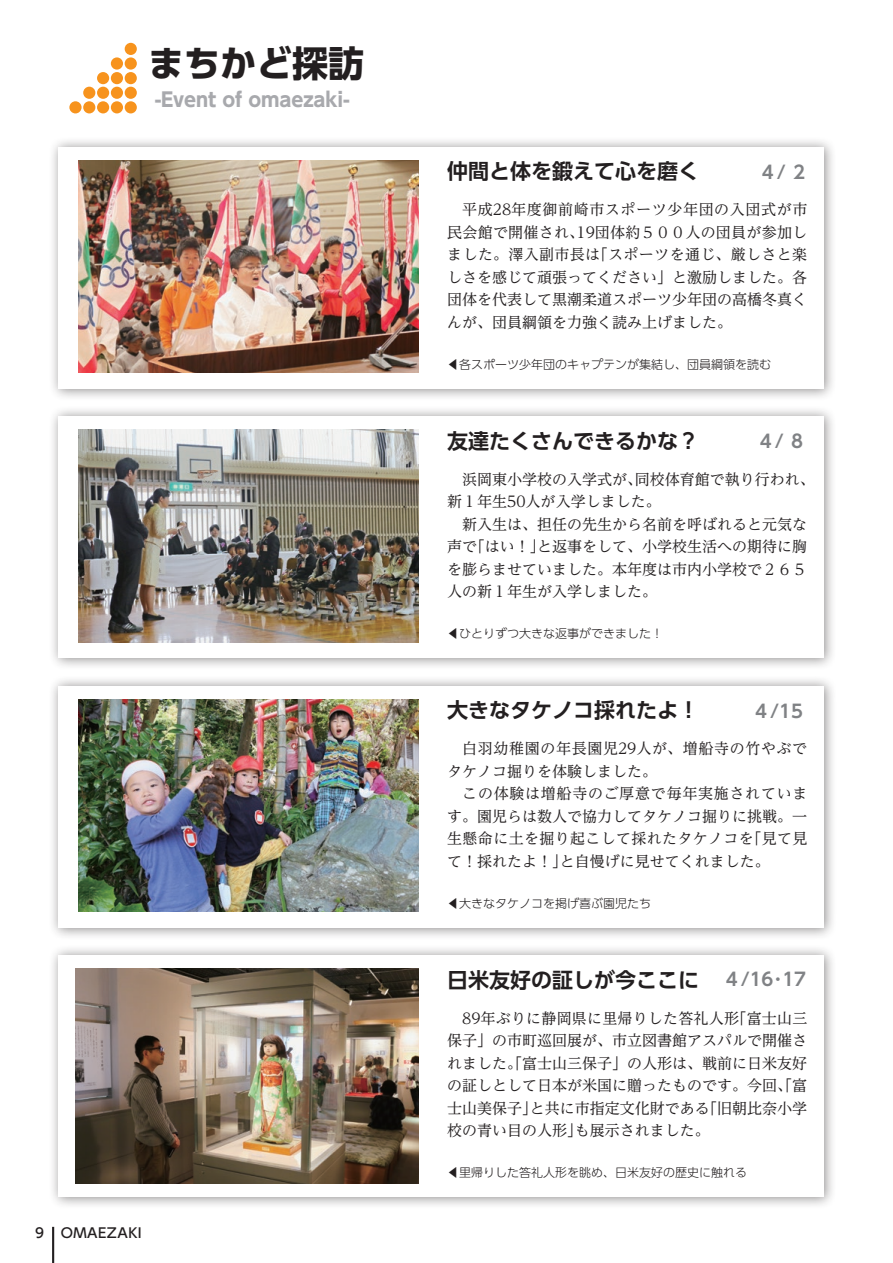
<style>
.page{position:relative;width:893px;height:1263px;background:#fff}
.page>*{position:absolute;margin:0;border:0;box-sizing:border-box;transform-origin:0 0}
.t1{font:700 36px "UD Shin Go Pro";color:#231f20}
.まちかど-見出し{font:700 21px "UD Shin Go Pro De";color:#231f20}
.t2{font:700 19.5px "UD Shin Go Pro";letter-spacing:-.005em;color:#a8a9ad}
.t3{font:700 18px "UD Shin Go Pro De";color:#808285}
.まちかど-本文{font:15px/22.5px "UD Reimin Pro";color:#231f20}
.行政-本文{font:15px/22.5px "UD Reimin Pro";color:#231f20;text-align:center}
.まちかど-本文-2{font:15px/22.5px "UD Reimin Pro";letter-spacing:.035em;color:#231f20;text-align:right}
.まちかど-本文-3{font:15px/22.5px "UD Reimin Pro";letter-spacing:.025em;color:#231f20}
.まちかど-本文-4{font:15px/22.5px "UD Reimin Pro";letter-spacing:.045em;color:#231f20}
.まちかど-本文-5{font:15px "UD Reimin Pro";letter-spacing:.04em;color:#231f20}
.t4{font:500 13.5px "UD Shin Go Pro";letter-spacing:.035em;color:#231f20}
.まちかど-キャプション{font:300 12px "UD Shin Go Pro";color:#231f20}
</style>
<div class="page">
<svg style="left:69px;top:57px;width:68px;height:56px"></svg>
<div style="left:125px;top:43px;width:12px;height:12px;background:#f7931d;border-radius:50%"></div>
<div style="left:48px;top:136px;width:788px;height:265px;background:#231f20;opacity:.5"></div>
<div style="left:58px;top:147px;width:766px;height:242px;background:#fff"></div>
<div style="left:48px;top:406px;width:788px;height:265px;background:#231f20;opacity:.5"></div>
<div style="left:58px;top:416px;width:766px;height:242px;background:#fff"></div>
<div style="left:48px;top:675px;width:788px;height:265px;background:#231f20;opacity:.5"></div>
<div style="left:58px;top:686px;width:766px;height:241px;background:#fff"></div>
<div style="left:48px;top:945px;width:788px;height:265px;background:#231f20;opacity:.5"></div>
<div style="left:58px;top:955px;width:766px;height:242px;background:#fff"></div>
<img style="left:79px;top:160px;width:340px;height:213px">
<img style="left:79px;top:430px;width:340px;height:212px">
<img style="left:79px;top:699px;width:340px;height:213px">
<img style="left:75px;top:969px;width:344px;height:214px">
<hr style="left:52px;top:1227px;width:2px;height:36px;background:#231f20">
<p class="t1" style="left:148px;top:34px;width:217px">まちかど探訪</p>
<p class="t2" style="left:155px;top:84px;width:197px">-Event of omaezaki-</p>
<p class="t4" style="left:35px;top:1221px;width:10px">9</p>
<p class="t4" style="left:61px;top:1221px;width:83px">OMAEZAKI</p>
<p class="まちかど-見出し" style="left:447px;top:154px;width:253px">仲間と体を鍛えて心を磨く</p>
<p class="t3" style="left:759px;top:157px;width:51px">４/２</p>
<p class="まちかど-本文-5" style="left:462px;top:197px;width:347px">平成28年度御前崎市スポーツ少年団の入団式が市</p>
<p class="まちかど-本文" style="left:447px;top:220px;width:138px">民会館で開催され、</p>
<p class="まちかど-本文" style="left:577px;top:220px;width:232px">19団体約５００人の団員が参加し</p>
<p class="まちかど-本文-3" style="left:593px;top:243px;width:216px">「スポーツを通じ、厳しさと楽</p>
<p class="まちかど-本文" style="left:447px;top:243px;width:361px">ました。澤入副市長は<br>しさを感じて頑張ってください」と激励しました。各団体を代表して黒潮柔道スポーツ少年団の高橋冬真くんが、団員綱領を力強く読み上げました。</p>
<p class="まちかど-キャプション" style="left:447px;top:354px;width:325px">◀各スポーツ少年団のキャプテンが集結し、団員綱領を読む</p>
<p class="まちかど-見出し" style="left:447px;top:423px;width:253px">友達たくさんできるかな?</p>
<p class="t3" style="left:757px;top:426px;width:51px">４/８</p>
<p class="行政-本文" style="left:447px;top:467px;width:215px">浜岡東小学校の入学式が、<br>新１年生50人が入学しました。</p>
<p class="行政-本文" style="left:462px;top:512px;width:346px;text-align:right">新入生は、担任の先生から名前を呼ばれると元気なと返事をして、小学校生活への期待に胸</p>
<p class="行政-本文" style="left:635px;top:467px;width:181px">同校体育館で執り行われ、</p>
<p class="行政-本文" style="left:470px;top:535px;width:76px">「はい！」</p>
<p class="行政-本文" style="left:447px;top:535px;width:361px;text-align:left">声で<br>を膨らませていました。本年度は市内小学校で２６５人の新１年生が入学しました。</p>
<p class="まちかど-キャプション" style="left:447px;top:624px;width:217px">◀ひとりずつ大きな返事ができました!</p>
<p class="まちかど-見出し" style="left:447px;top:693px;width:253px">大きなタケノコ採れたよ!</p>
<p class="t3" style="left:752px;top:696px;width:52px">４/15</p>
<p class="まちかど-本文-4" style="left:447px;top:737px;width:361px;text-indent:15px">白羽幼稚園の年長園児29人が、増船寺の竹やぶでタケノコ掘りを体験しました。</p>
<p class="まちかど-本文-2" style="left:447px;top:782px;width:362px">この体験は増船寺のご厚意で毎年実施されています。園児らは数人で協力してタケノコ掘りに挑戦。一「見て見</p>
<p class="まちかど-本文-3" style="left:560px;top:827px;width:211px;text-indent:-112px">生懸命に土を掘り起こして採れたタケノコをと自慢げに見せてくれました。</p>
<p class="まちかど-本文" style="left:447px;top:849px;width:121px">て！採れたよ！」</p>
<p class="まちかど-キャプション" style="left:447px;top:893px;width:205px">◀大きなタケノコを掲げ喜ぶ園児たち</p>
<p class="まちかど-見出し" style="left:447px;top:962px;width:253px">日米友好の証しが今ここに</p>
<p class="t3" style="left:723px;top:965px;width:85px">４/16・17</p>
<p class="まちかど-本文" style="left:462px;top:1006px;width:278px">89年ぶりに静岡県に里帰りした答礼人形</p>
<p class="まちかど-本文" style="left:447px;top:1029px;width:361px">保子」の市町巡回展が、市立図書館アスパルで開催さ</p>
<p class="まちかど-本文" style="left:447px;top:1051px;width:361px">れました。「富士山三保子」の人形は、戦前に日米友好</p>
<p class="まちかど-本文" style="left:447px;top:1074px;width:361px">の証しとして日本が米国に贈ったものです。今回、「富</p>
<p class="まちかど-本文" style="left:702px;top:1096px;width:106px">「旧朝比奈小学</p>
<p class="まちかど-本文" style="left:731px;top:1006px;width:77px">「富士山三</p>
<p class="まちかど-本文" style="left:447px;top:1096px;width:91px">士山美保子」</p>
<p class="まちかど-本文" style="left:530px;top:1096px;width:181px">と共に市指定文化財である</p>
<p class="まちかど-本文" style="left:447px;top:1119px;width:136px">校の青い目の人形」</p>
<p class="まちかど-本文" style="left:575px;top:1119px;width:136px">も展示されました。</p>
<p class="まちかど-キャプション" style="left:447px;top:1163px;width:301px">◀里帰りした答礼人形を眺め、日米友好の歴史に触れる</p>
</div>
